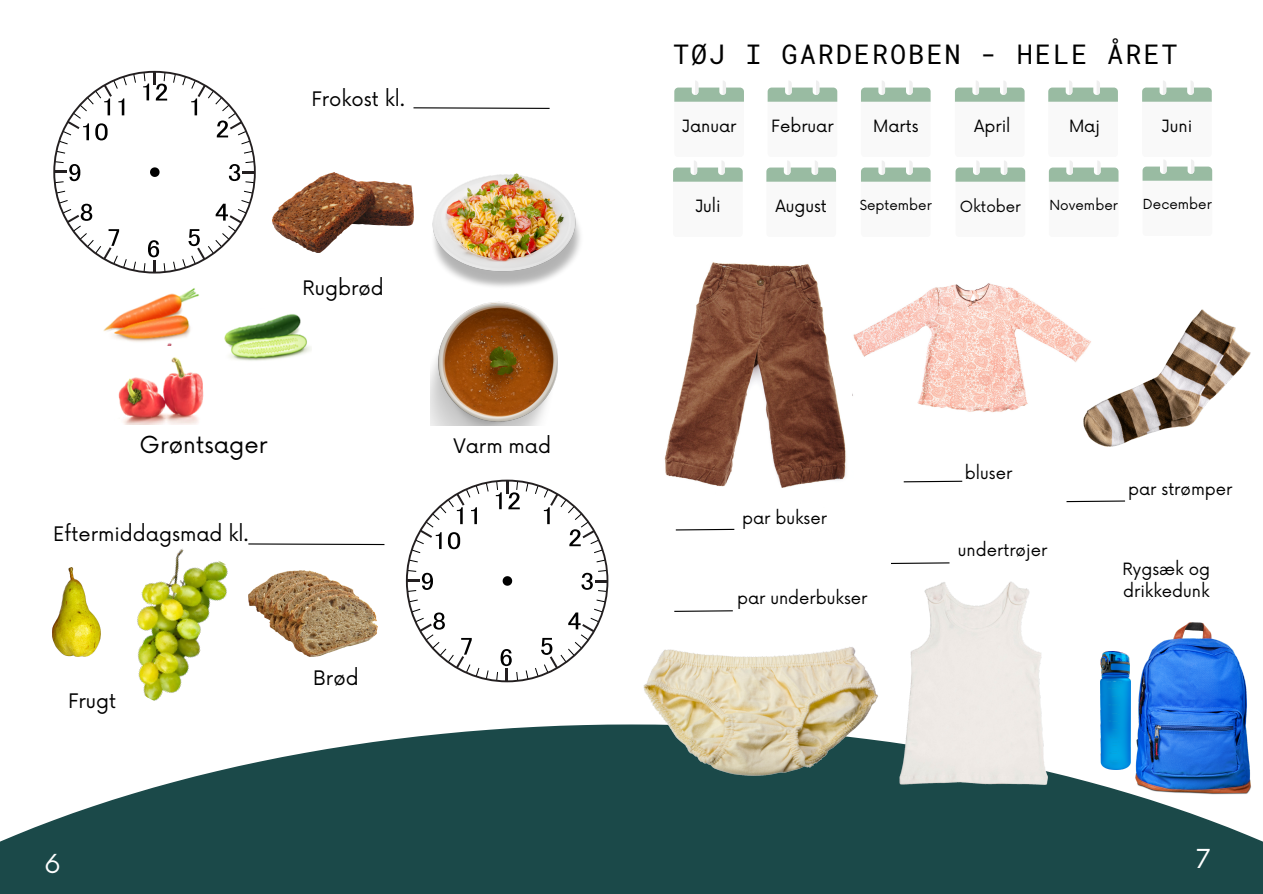
<style>
.page{position:relative;width:1263px;height:894px;background:#fff}
.page>*{position:absolute;margin:0;border:0;box-sizing:border-box;transform-origin:0 0}
.t1{font:27px "Roboto Mono";letter-spacing:.07em;color:#000}
.t2{font:25.5px "Now";color:#fff}
.t3{font:22.8px "Now";color:#000}
.t4{font:19.5px "Now";color:#000}
.t5{font:16.5px/22.5px "Now";color:#000}
.t6{font:15px "Now";color:#000}
.t7{font:13.5px "Now";color:#000}
</style>
<div class="page">
<svg style="left:0;top:724px;width:1263px;height:169px;fill:#1b4949"></svg>
<svg style="left:413px;top:107px;width:137px;height:2px"></svg>
<svg style="left:53px;top:71px;width:203px;height:202px"></svg>
<img style="left:273px;top:172px;width:140px;height:80px">
<img style="left:432px;top:174px;width:149px;height:113px">
<img style="left:430px;top:302px;width:127px;height:123px">
<img style="left:103px;top:288px;width:96px;height:57px">
<img style="left:224px;top:314px;width:87px;height:47px">
<img style="left:118px;top:357px;width:86px;height:67px">
<svg style="left:406px;top:479px;width:202px;height:203px"></svg>
<svg style="left:248px;top:543px;width:137px;height:2px"></svg>
<img style="left:248px;top:571px;width:130px;height:85px">
<img style="left:53px;top:567px;width:47px;height:89px">
<img style="left:100px;top:548px;width:128px;height:153px">
<svg style="left:673px;top:81px;width:71px;height:101px"></svg>
<svg style="left:766px;top:81px;width:71px;height:101px"></svg>
<svg style="left:861px;top:81px;width:70px;height:101px"></svg>
<svg style="left:955px;top:81px;width:70px;height:101px"></svg>
<svg style="left:1048px;top:81px;width:70px;height:101px"></svg>
<svg style="left:1142px;top:81px;width:70px;height:100px"></svg>
<img style="left:664px;top:262px;width:189px;height:226px">
<img style="left:853px;top:283px;width:230px;height:130px">
<img style="left:1083px;top:309px;width:168px;height:137px">
<img style="left:629px;top:649px;width:196px;height:150px">
<img style="left:825px;top:581px;width:301px;height:265px">
<img style="left:1100px;top:651px;width:30px;height:118px">
<img style="left:1135px;top:622px;width:116px;height:172px">
<svg style="left:675px;top:528px;width:60px;height:3px"></svg>
<svg style="left:903px;top:480px;width:60px;height:3px"></svg>
<svg style="left:1066px;top:500px;width:59px;height:2px"></svg>
<svg style="left:674px;top:610px;width:59px;height:2px"></svg>
<svg style="left:891px;top:562px;width:59px;height:2px"></svg>
<h4 class="t4" style="left:311px;top:88px;width:95px">Frokost kl.</h4>
<p class="t4" style="left:303px;top:277px;width:83px">Rugbrød</p>
<p class="t3" style="left:140px;top:432px;width:129px">Grøntsager</p>
<h4 class="t4" style="left:453px;top:434px;width:99px">Varm mad</h4>
<h4 class="t4" style="left:53px;top:522px;width:196px">Eftermiddagsmad kl.</h4>
<p class="t4" style="left:68px;top:689px;width:50px">Frugt</p>
<h1 class="t2" style="left:44px;top:848px;width:18px">6</h1>
<h3 class="t4" style="left:313px;top:666px;width:47px">Brød</h3>
<p class="t1" style="left:673px;top:36px;width:506px">TØJ I GARDEROBEN - HELE ÅRET</p>
<h4 class="t5" style="left:682px;top:115px;width:56px">Januar</h4>
<p class="t5" style="left:771px;top:115px;width:64px">Februar</p>
<p class="t5" style="left:873px;top:115px;width:47px">Marts</p>
<p class="t5" style="left:974px;top:115px;width:38px">April</p>
<p class="t5" style="left:1069px;top:115px;width:33px">Maj</p>
<p class="t5" style="left:1162px;top:115px;width:32px">Juni</p>
<p class="t5" style="left:695px;top:195px;width:27px">Juli</p>
<p class="t5" style="left:775px;top:195px;width:53px">August</p>
<h3 class="t7" style="left:860px;top:197px;width:74px">September</h3>
<p class="t6" style="left:960px;top:198px;width:63px">Oktober</p>
<p class="t7" style="left:1049px;top:197px;width:70px">November</p>
<p class="t7" style="left:1143px;top:196px;width:70px">December</p>
<p class="t5" style="left:742px;top:507px;width:86px">par bukser</p>
<h3 class="t5" style="left:737px;top:587px;width:132px">par underbukser</h3>
<p class="t5" style="left:965px;top:462px;width:49px">bluser</p>
<h4 class="t5" style="left:958px;top:540px;width:91px">undertrøjer</h4>
<h2 class="t5" style="left:1128px;top:478px;width:106px">par strømper</h2>
<p class="t5" style="left:1123px;top:558px;width:89px">Rygsæk og drikkedunk</p>
<h4 class="t2" style="left:1196px;top:844px;width:16px">7</h4>
</div>
